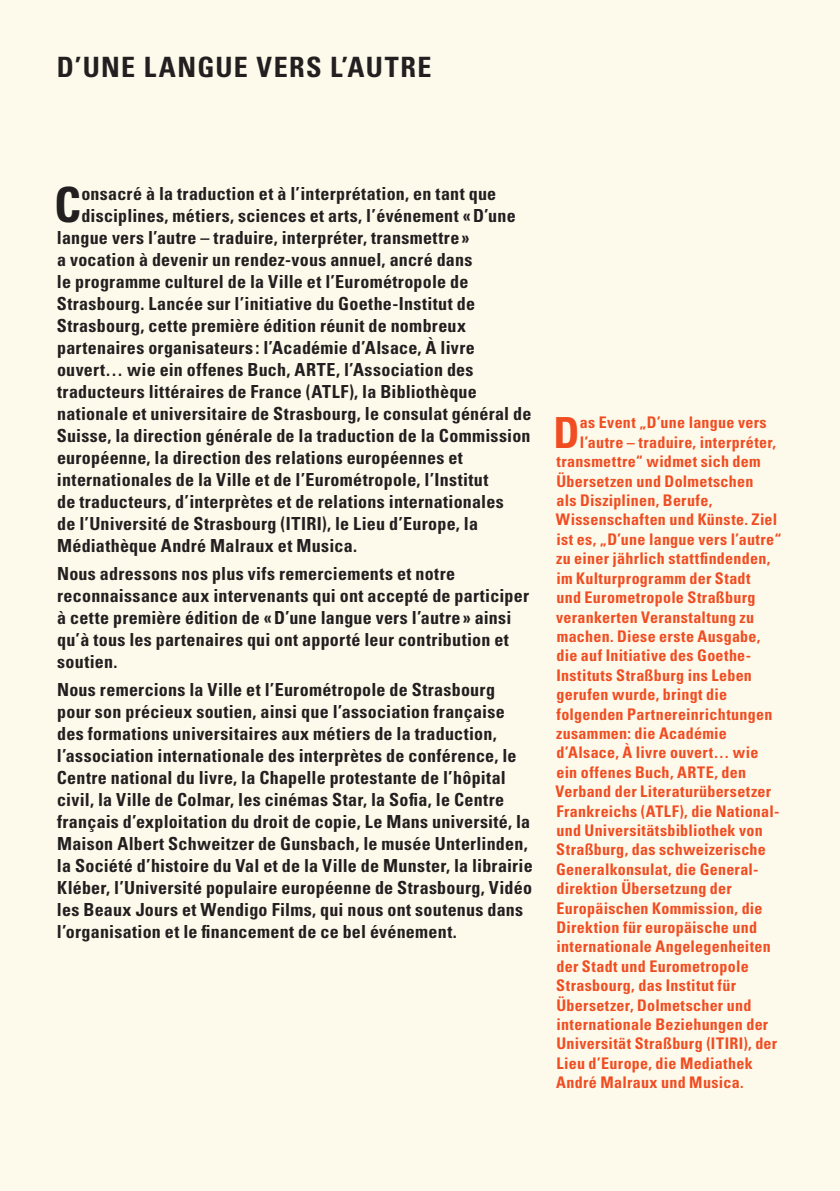
<style>
.page{position:relative;width:840px;height:1191px;background:#fff}
.page>*{position:absolute;margin:0;border:0;box-sizing:border-box;transform-origin:0 0}
.t1{font:700 condensed 48.4px "Univers LT Std";color:#231f20}
.Texte_D_c_8_9_7__10{font:700 condensed 42.8px "Univers LT Std";color:#f04d22}
.Date_c_14_21{font:700 condensed 28px "Univers LT Std";letter-spacing:.05em;color:#231f20}
.t2{font:700 condensed 18px/22px "Univers LT Std";letter-spacing:.015em;color:#231f20}
.Texte_D_c_8_9_7__10-2{font:700 condensed 16px "Univers LT Std";letter-spacing:.02em;color:#f04d22}
</style>
<div class="page">
<div style="left:0;top:0;width:839px;height:1191px;background:#fefaeb"></div>
<p class="Date_c_14_21" style="left:57px;top:50px;width:376px">D’UNE LANGUE VERS L’AUTRE</p>
<p class="t1" style="left:54px;top:175px;width:28px">C</p>
<p class="t2" style="left:81px;top:183px;width:416px">onsacré à la traduction et à l’interprétation, en tant que</p>
<p class="t2" style="left:81px;top:205px;width:435px">disciplines, métiers, sciences et arts, l’événement «D’une</p>
<p class="t2" style="left:57px;top:227px;width:414px">langue vers l’autre – traduire, interpréter, transmettre»</p>
<p class="t2" style="left:57px;top:249px;width:416px">a vocation à devenir un rendez-vous annuel, ancré dans</p>
<p class="t2" style="left:57px;top:271px;width:412px">le programme culturel de la Ville et l’Eurométropole de</p>
<p class="t2" style="left:57px;top:293px;width:419px">Strasbourg. Lancée sur l’initiative du Goethe-Institut de</p>
<p class="t2" style="left:57px;top:315px;width:410px">Strasbourg, cette première édition réunit de nombreux</p>
<p class="t2" style="left:57px;top:337px;width:419px">partenaires organisateurs : l’Académie d’Alsace, À livre</p>
<p class="t2" style="left:57px;top:359px;width:418px">ouvert… wie ein offenes Buch, ARTE, l’Association des</p>
<p class="t2" style="left:57px;top:381px;width:421px">traducteurs littéraires de France (ATLF), la Bibliothèque</p>
<p class="t2" style="left:57px;top:403px;width:475px">nationale et universitaire de Strasbourg, le consulat général de</p>
<p class="t2" style="left:57px;top:425px;width:475px">Suisse, la direction générale de la traduction de la Commission</p>
<p class="t2" style="left:57px;top:447px;width:407px">européenne, la direction des relations européennes et</p>
<p class="t2" style="left:57px;top:469px;width:432px">internationales de la Ville et de l’Eurométropole, l’Institut</p>
<p class="t2" style="left:57px;top:491px;width:448px">de traducteurs, d’interprètes et de relations internationales</p>
<p class="t2" style="left:57px;top:513px;width:422px">de l’Université de Strasbourg (ITIRI), le Lieu d’Europe, la</p>
<p class="t2" style="left:57px;top:535px;width:301px">Médiathèque André Malraux et Musica.</p>
<p class="t2" style="left:57px;top:562px;width:473px">Nous adressons nos plus vifs remerciements et notre reconnaissance aux intervenants qui ont accepté de participer à cette première édition de «D’une langue vers l’autre» ainsi qu’à tous les partenaires qui ont apporté leur contribution et soutien.</p>
<p class="t2" style="left:57px;top:678px;width:477px">Nous remercions la Ville et l’Eurométropole de Strasbourg pour son précieux soutien, ainsi que l’association française des formations universitaires aux métiers de la traduction, l’association internationale des interprètes de conférence, le Centre national du livre, la Chapelle protestante de l’hôpital civil, la Ville de Colmar, les cinémas Star, la Sofia, le Centre français d’exploitation du droit de copie, Le Mans université, la Maison Albert Schweitzer de Gunsbach, le musée Unterlinden, la Société d’histoire du Val et de la Ville de Munster, la librairie Kléber, l’Université populaire européenne de Strasbourg, Vidéo les Beaux Jours et Wendigo Films, qui nous ont soutenus dans l’organisation et le financement de ce bel événement.</p>
<p class="Texte_D_c_8_9_7__10" style="left:553px;top:406px;width:28px">D</p>
<p class="Texte_D_c_8_9_7__10-2" style="left:579px;top:413px;width:188px">as Event „D’une langue vers</p>
<p class="Texte_D_c_8_9_7__10-2" style="left:579px;top:432px;width:198px">l’autre – traduire, interpréter,</p>
<p class="Texte_D_c_8_9_7__10-2" style="left:556px;top:452px;width:205px">transmettre“ widmet sich dem</p>
<p class="Texte_D_c_8_9_7__10-2" style="left:556px;top:471px;width:198px">Übersetzen und Dolmetschen</p>
<p class="Texte_D_c_8_9_7__10-2" style="left:556px;top:490px;width:157px">als Disziplinen, Berufe,</p>
<p class="Texte_D_c_8_9_7__10-2" style="left:555px;top:510px;width:223px">Wissenschaften und Künste. Ziel</p>
<p class="Texte_D_c_8_9_7__10-2" style="left:556px;top:529px;width:226px">ist es, „D’une langue vers l’autre“</p>
<p class="Texte_D_c_8_9_7__10-2" style="left:556px;top:549px;width:215px">zu einer jährlich stattfindenden,</p>
<p class="Texte_D_c_8_9_7__10-2" style="left:556px;top:568px;width:195px">im Kulturprogramm der Stadt</p>
<p class="Texte_D_c_8_9_7__10-2" style="left:556px;top:587px;width:200px">und Eurometropole Straßburg</p>
<p class="Texte_D_c_8_9_7__10-2" style="left:555px;top:607px;width:199px">verankerten Veranstaltung zu</p>
<p class="Texte_D_c_8_9_7__10-2" style="left:556px;top:626px;width:205px">machen. Diese erste Ausgabe,</p>
<p class="Texte_D_c_8_9_7__10-2" style="left:556px;top:646px;width:196px">die auf Initiative des Goethe-</p>
<p class="Texte_D_c_8_9_7__10-2" style="left:556px;top:665px;width:197px">Instituts Straßburg ins Leben</p>
<p class="Texte_D_c_8_9_7__10-2" style="left:556px;top:684px;width:172px">gerufen wurde, bringt die</p>
<p class="Texte_D_c_8_9_7__10-2" style="left:556px;top:704px;width:217px">folgenden Partnereinrichtungen</p>
<p class="Texte_D_c_8_9_7__10-2" style="left:556px;top:723px;width:172px">zusammen: die Académie</p>
<p class="Texte_D_c_8_9_7__10-2" style="left:556px;top:743px;width:203px">d’Alsace, À livre ouvert… wie</p>
<p class="Texte_D_c_8_9_7__10-2" style="left:556px;top:762px;width:191px">ein offenes Buch, ARTE, den</p>
<p class="Texte_D_c_8_9_7__10-2" style="left:555px;top:781px;width:217px">Verband der Literaturübersetzer</p>
<p class="Texte_D_c_8_9_7__10-2" style="left:556px;top:801px;width:224px">Frankreichs (ATLF), die National-</p>
<p class="Texte_D_c_8_9_7__10-2" style="left:556px;top:820px;width:208px">und Universitätsbibliothek von</p>
<p class="Texte_D_c_8_9_7__10-2" style="left:556px;top:840px;width:211px">Straßburg, das schweizerische</p>
<p class="Texte_D_c_8_9_7__10-2" style="left:556px;top:859px;width:202px">Generalkonsulat, die General-</p>
<p class="Texte_D_c_8_9_7__10-2" style="left:556px;top:878px;width:177px">direktion Übersetzung der</p>
<p class="Texte_D_c_8_9_7__10-2" style="left:556px;top:898px;width:207px">Europäischen Kommission, die</p>
<p class="Texte_D_c_8_9_7__10-2" style="left:556px;top:917px;width:202px">Direktion für europäische und</p>
<p class="Texte_D_c_8_9_7__10-2" style="left:556px;top:937px;width:216px">internationale Angelegenheiten</p>
<p class="Texte_D_c_8_9_7__10-2" style="left:556px;top:956px;width:193px">der Stadt und Eurometropole</p>
<p class="Texte_D_c_8_9_7__10-2" style="left:556px;top:975px;width:181px">Strasbourg, das Institut für</p>
<p class="Texte_D_c_8_9_7__10-2" style="left:556px;top:995px;width:196px">Übersetzer, Dolmetscher und</p>
<p class="Texte_D_c_8_9_7__10-2" style="left:556px;top:1014px;width:213px">internationale Beziehungen der</p>
<p class="Texte_D_c_8_9_7__10-2" style="left:556px;top:1034px;width:222px">Universität Straßburg (ITIRI), der</p>
<p class="Texte_D_c_8_9_7__10-2" style="left:556px;top:1053px;width:198px">Lieu d’Europe, die Mediathek</p>
<p class="Texte_D_c_8_9_7__10-2" style="left:556px;top:1072px;width:189px">André Malraux und Musica.</p>
</div>
